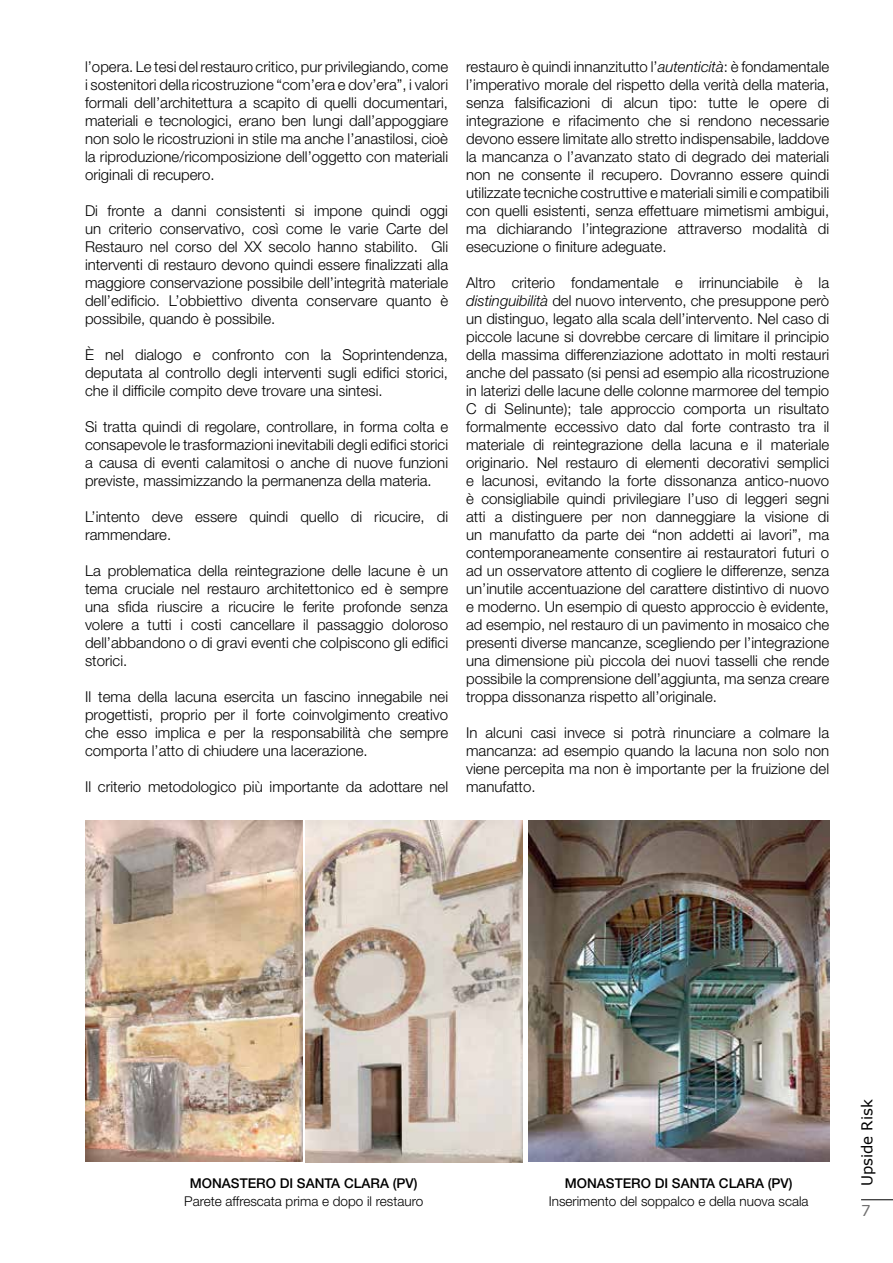
<style>
.page{position:relative;width:893px;height:1263px;background:#fff}
.page>*{position:absolute;margin:0;border:0;box-sizing:border-box;transform-origin:0 0}
.t1{font:300 15px/18px "Helvetica Neue LT Std";color:#000;text-align:justify}
.t2{font:15px "Verdana";color:#000}
.t3{font:15px "Verdana";color:#706f6f}
.t4{font:300 13.5px "Helvetica Neue LT Std";color:#000}
.t5{font:500 13.5px "Helvetica Neue LT Std";color:#000}
.s1{font-style:italic}
</style>
<div class="page">
<hr style="left:861px;top:1199px;width:32px;height:1px;background:#000">
<img style="left:85px;top:821px;width:217px;height:340px">
<img style="left:305px;top:821px;width:217px;height:341px">
<img style="left:528px;top:821px;width:301px;height:341px">
<p class="t1" style="left:85px;top:57px;width:365px">l’opera. Le tesi del restauro critico, pur privilegiando, come i sostenitori della ricostruzione “com’era e dov’era”, i valori formali dell’architettura a scapito di quelli documentari, materiali e tecnologici, erano ben lungi dall’appoggiare non solo le ricostruzioni in stile ma anche l’anastilosi, cioè la riproduzione/ricomposizione dell’oggetto con materiali originali di recupero.</p>
<p class="t1" style="left:85px;top:201px;width:365px">Di fronte a danni consistenti si impone quindi oggi un criterio conservativo, così come le varie Carte del Restauro nel corso del XX secolo hanno stabilito. Gli interventi di restauro devono quindi essere finalizzati alla maggiore conservazione possibile dell’integrità materiale dell’edificio. L’obbiettivo diventa conservare quanto è possibile, quando è possibile.</p>
<p class="t1" style="left:85px;top:345px;width:365px">È nel dialogo e confronto con la Soprintendenza, deputata al controllo degli interventi sugli edifici storici, che il difficile compito deve trovare una sintesi.</p>
<p class="t1" style="left:85px;top:417px;width:365px">Si tratta quindi di regolare, controllare, in forma colta e consapevole le trasformazioni inevitabili degli edifici storici a causa di eventi calamitosi o anche di nuove funzioni previste, massimizzando la permanenza della materia.</p>
<p class="t1" style="left:85px;top:507px;width:365px">L’intento deve essere quindi quello di ricucire, di rammendare.</p>
<p class="t1" style="left:85px;top:561px;width:365px">La problematica della reintegrazione delle lacune è un tema cruciale nel restauro architettonico ed è sempre una sfida riuscire a ricucire le ferite profonde senza volere a tutti i costi cancellare il passaggio doloroso dell’abbandono o di gravi eventi che colpiscono gli edifici storici.</p>
<p class="t1" style="left:85px;top:687px;width:365px">Il tema della lacuna esercita un fascino innegabile nei progettisti, proprio per il forte coinvolgimento creativo che esso implica e per la responsabilità che sempre comporta l’atto di chiudere una lacerazione.</p>
<p class="t1" style="left:85px;top:777px;width:365px">Il criterio metodologico più importante da adottare nel</p>
<p class="t1" style="left:466px;top:57px;width:365px">restauro è quindi innanzitutto l’<span class="s1">autenticità</span>: è fondamentale l’imperativo morale del rispetto della verità della materia, senza falsificazioni di alcun tipo: tutte le opere di integrazione e rifacimento che si rendono necessarie devono essere limitate allo stretto indispensabile, laddove la mancanza o l’avanzato stato di degrado dei materiali non ne consente il recupero. Dovranno essere quindi utilizzate tecniche costruttive e materiali simili e compatibili con quelli esistenti, senza effettuare mimetismi ambigui, ma dichiarando l’integrazione attraverso modalità di esecuzione o finiture adeguate.</p>
<p class="t1" style="left:466px;top:273px;width:365px">Altro criterio fondamentale e irrinunciabile è la <span class="s1">distinguibilità</span> del nuovo intervento, che presuppone però un distinguo, legato alla scala dell’intervento. Nel caso di piccole lacune si dovrebbe cercare di limitare il principio della massima differenziazione adottato in molti restauri anche del passato (si pensi ad esempio alla ricostruzione in laterizi delle lacune delle colonne marmoree del tempio C di Selinunte); tale approccio comporta un risultato formalmente eccessivo dato dal forte contrasto tra il materiale di reintegrazione della lacuna e il materiale originario. Nel restauro di elementi decorativi semplici e lacunosi, evitando la forte dissonanza antico-nuovo è consigliabile quindi privilegiare l’uso di leggeri segni atti a distinguere per non danneggiare la visione di un manufatto da parte dei “non addetti ai lavori”, ma contemporaneamente consentire ai restauratori futuri o ad un osservatore attento di cogliere le differenze, senza un’inutile accentuazione del carattere distintivo di nuovo e moderno. Un esempio di questo approccio è evidente, ad esempio, nel restauro di un pavimento in mosaico che presenti diverse mancanze, scegliendo per l’integrazione una dimensione più piccola dei nuovi tasselli che rende possibile la comprensione dell’aggiunta, ma senza creare troppa dissonanza rispetto all’originale.</p>
<p class="t1" style="left:466px;top:723px;width:365px">In alcuni casi invece si potrà rinunciare a colmare la mancanza: ad esempio quando la lacuna non solo non viene percepita ma non è importante per la fruizione del manufatto.</p>
<p class="t5" style="left:190px;top:1175px;width:229px">MONASTERO DI SANTA CLARA (PV)</p>
<p class="t4" style="left:184px;top:1193px;width:240px">Parete affrescata prima e dopo il restauro</p>
<p class="t5" style="left:565px;top:1175px;width:229px">MONASTERO DI SANTA CLARA (PV)</p>
<p class="t4" style="left:549px;top:1193px;width:261px">Inserimento del soppalco e della nuova scala</p>
<p class="t2" style="left:857px;top:1186px;width:89px;rotate:-90deg">Upside Risk</p>
<p class="t3" style="left:861px;top:1200px;width:11px">7</p>
</div>
